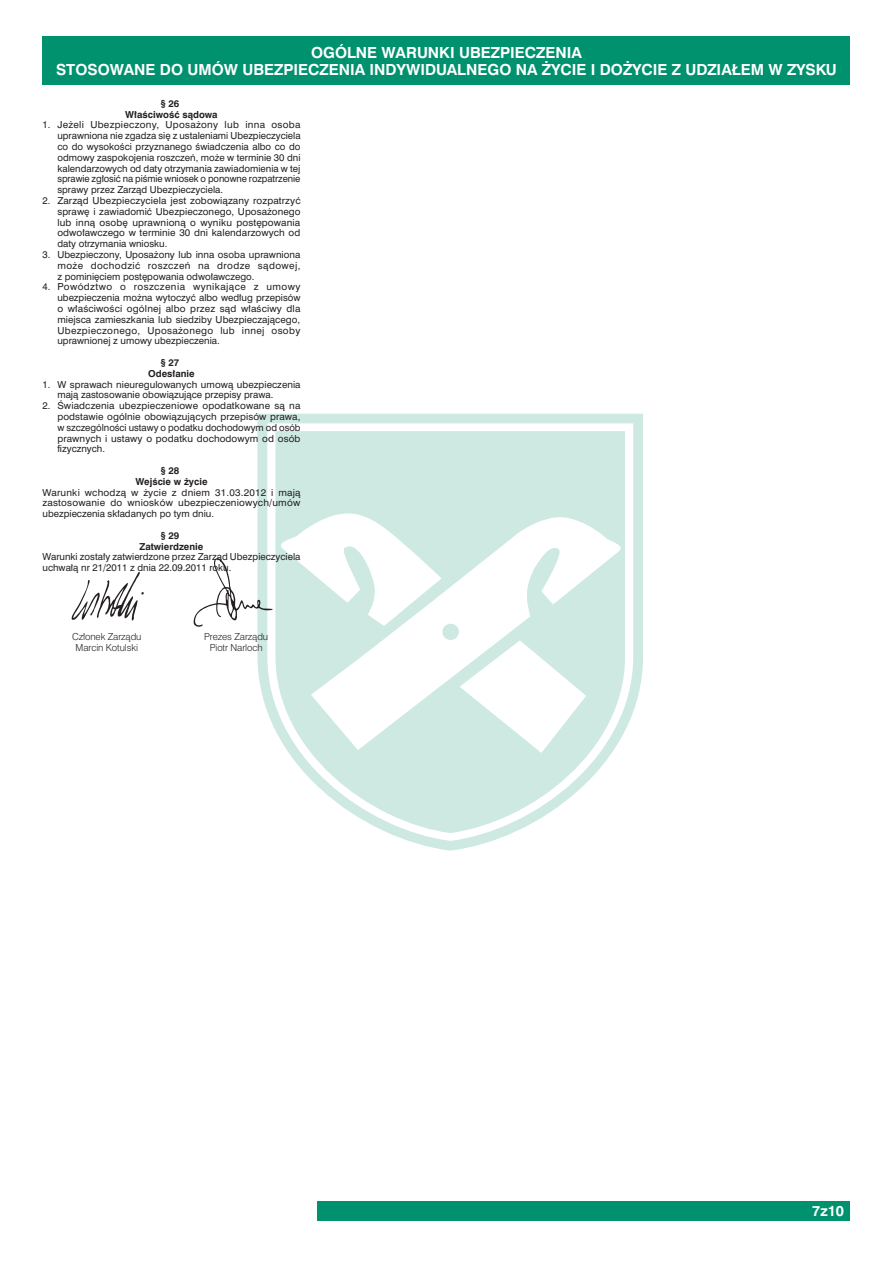
<style>
.page{position:relative;width:893px;height:1263px;background:#fff}
.page>*{position:absolute;margin:0;border:0;box-sizing:border-box;transform-origin:0 0}
.t1{font:700 14.25px/17.1px "Swis 721 PL";color:#fff;text-align:center}
.t2{font:700 13.5px "Swis 721 PL";color:#fff}
.t3{font:9px/10.8px "Swis 721 PL";color:#231f20;text-align:justify}
.t4{font:700 9px/10.8px "Swis 721 PL";color:#231f20;text-align:center}
.t5{font:9px/10.8px "Swis 721 Lt PL";letter-spacing:-.01em;color:#231f20;text-align:center}
</style>
<div class="page">
<svg style="left:257px;top:414px;width:386px;height:437px;fill:#cde9e2"></svg>
<svg style="left:267px;top:423px;width:366px;height:418px;fill:#cde9e2"></svg>
<div style="left:317px;top:1201px;width:533px;height:19px;background:#00916f"></div>
<div style="left:43px;top:36px;width:807px;height:49px;background:#00916f"></div>
<svg style="left:71px;top:572px;width:73px;height:48px"></svg>
<svg style="left:193px;top:558px;width:80px;height:70px"></svg>
<h1 class="t1" style="left:56px;top:44px;width:782px">OGÓLNE WARUNKI UBEZPIECZENIA<br>STOSOWANE DO UMÓW UBEZPIECZENIA INDYWIDUALNEGO NA ŻYCIE I DOŻYCIE Z UDZIAŁEM W ZYSKU</h1>
<p class="t4" style="left:125px;top:98px;width:94px">§ 26<br>Właściwość sądowa</p>
<p class="t3" style="left:57px;top:119px;width:245px;text-indent:-15px">1. Jeżeli Ubezpieczony, Uposażony lub inna osoba uprawniona nie zgadza się z ustaleniami Ubezpieczyciela co do wysokości przyznanego świadczenia albo co do odmowy zaspokojenia roszczeń, może w terminie 30 dni kalendarzowych od daty otrzymania zawiadomienia w tej sprawie zgłosić na piśmie wniosek o ponowne rozpatrzenie sprawy przez Zarząd Ubezpieczyciela.</p>
<p class="t3" style="left:57px;top:195px;width:245px;text-indent:-15px">2. Zarząd Ubezpieczyciela jest zobowiązany rozpatrzyć sprawę i zawiadomić Ubezpieczonego, Uposażonego lub inną osobę uprawnioną o wyniku postępowania odwoławczego w terminie 30 dni kalendarzowych od daty otrzymania wniosku.</p>
<p class="t3" style="left:57px;top:249px;width:245px;text-indent:-15px">3. Ubezpieczony, Uposażony lub inna osoba uprawniona może dochodzić roszczeń na drodze sądowej, z pominięciem postępowania odwoławczego.</p>
<p class="t3" style="left:57px;top:281px;width:245px;text-indent:-15px">4. Powództwo o roszczenia wynikające z umowy ubezpieczenia można wytoczyć albo według przepisów o właściwości ogólnej albo przez sąd właściwy dla miejsca zamieszkania lub siedziby Ubezpieczającego, Ubezpieczonego, Uposażonego lub innej osoby uprawnionej z umowy ubezpieczenia.</p>
<p class="t4" style="left:148px;top:357px;width:48px">§ 27<br>Odesłanie</p>
<p class="t3" style="left:57px;top:379px;width:245px;text-indent:-15px">1. W sprawach nieuregulowanych umową ubezpieczenia mają zastosowanie obowiązujące przepisy prawa.</p>
<p class="t3" style="left:57px;top:400px;width:245px;text-indent:-15px">2. Świadczenia ubezpieczeniowe opodatkowane są na podstawie ogólnie obowiązujących przepisów prawa, w szczególności ustawy o podatku dochodowym od osób prawnych i ustawy o podatku dochodowym od osób fizycznych.</p>
<p class="t4" style="left:135px;top:465px;width:74px">§ 28<br>Wejście w życie</p>
<p class="t3" style="left:43px;top:487px;width:260px">Warunki wchodzą w życie z dniem 31.03.2012 i mają zastosowanie do wniosków ubezpieczeniowych/umów ubezpieczenia składanych po tym dniu.</p>
<p class="t4" style="left:140px;top:530px;width:65px">§ 29<br>Zatwierdzenie</p>
<p class="t3" style="left:43px;top:551px;width:259px">Warunki zostały zatwierdzone przez Zarząd Ubezpieczyciela uchwałą nr 21/2011 z dnia 22.09.2011 roku.</p>
<p class="t5" style="left:72px;top:631px;width:71px">Członek Zarządu<br>Marcin Kotulski</p>
<p class="t5" style="left:204px;top:631px;width:66px">Prezes Zarządu<br>Piotr Narloch</p>
<h2 class="t2" style="left:812px;top:1202px;width:33px">7z10</h2>
</div>
